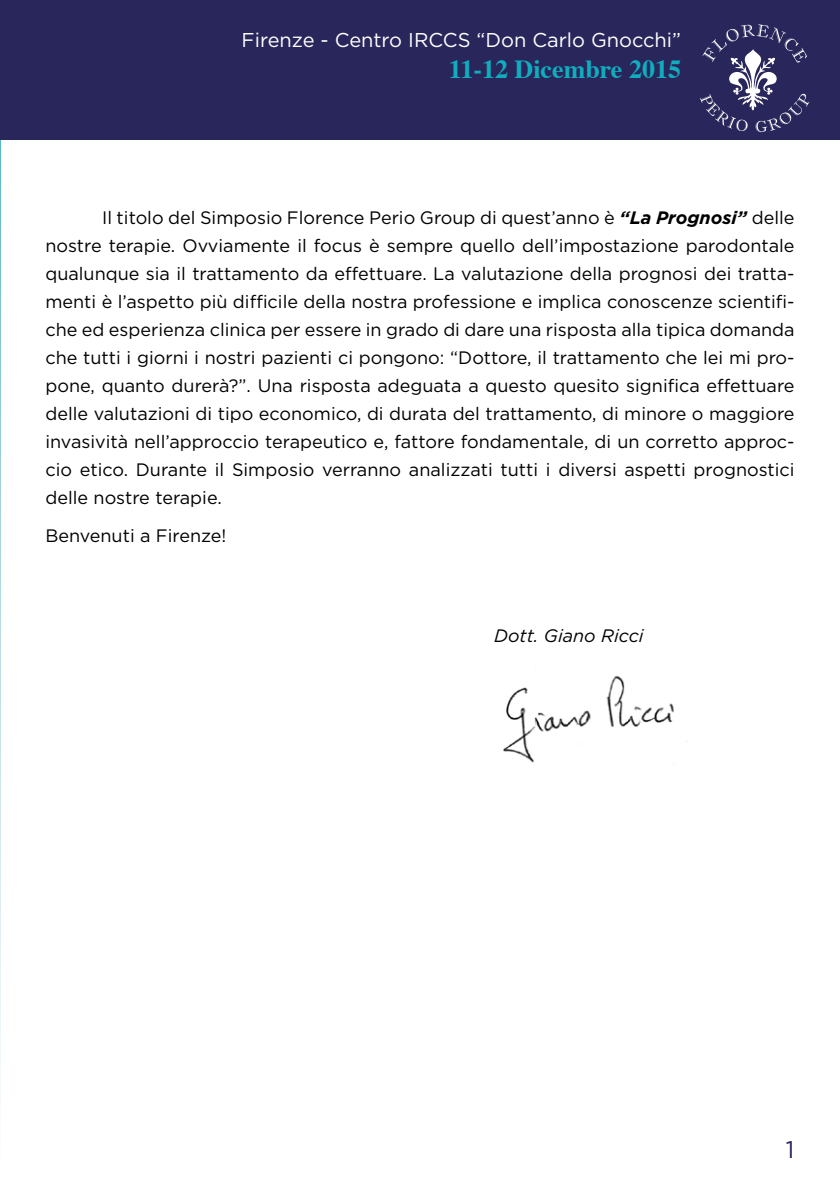
<style>
.page{position:relative;width:840px;height:1191px;background:#fff}
.page>*{position:absolute;margin:0;border:0;box-sizing:border-box;transform-origin:0 0}
.t1{font:700 26px "Times";color:#10adbe}
.t2{font:24px "Gotham";color:#29265b}
.t3{font:20px "Gotham";color:#fff}
.t4{font:18px/28px "Gotham";color:#000;text-align:justify}
.t5{font:italic 18px "Gotham";color:#000}
.s1{font-weight:700;font-style:italic}
</style>
<div class="page">
<svg style="left:0;top:0;width:1px;height:1089px"></svg>
<div style="left:1px;top:0;width:838px;height:139px;background:#29265b"></div>
<svg style="left:700px;top:24px;width:108px;height:108px"></svg>
<img style="left:503px;top:675px;width:171px;height:88px">
<p class="t3" style="left:241px;top:27px;width:440px">Firenze - Centro IRCCS “Don Carlo Gnocchi”</p>
<h1 class="t1" style="left:448px;top:44px;width:234px">11-12 Dicembre 2015</h1>
<p class="t4" style="left:45px;top:203px;width:750px;text-indent:57px">Il titolo del Simposio Florence Perio Group di quest’anno è <span class="s1">“La Prognosi”</span> delle nostre terapie. Ovviamente il focus è sempre quello dell’impostazione parodontale qualunque sia il trattamento da effettuare. La valutazione della prognosi dei tratta&shy;menti è l’aspetto più difficile della nostra professione e implica conoscenze scientifi&shy;che ed esperienza clinica per essere in grado di dare una risposta alla tipica domanda che tutti i giorni i nostri pazienti ci pongono: “Dottore, il trattamento che lei mi pro&shy;pone, quanto durerà?”. Una risposta adeguata a questo quesito significa effettuare delle valutazioni di tipo economico, di durata del trattamento, di minore o maggiore invasività nell’approccio terapeutico e, fattore fondamentale, di un corretto approc&shy;cio etico. Durante il Simposio verranno analizzati tutti i diversi aspetti prognostici delle nostre terapie.</p>
<p class="t4" style="left:45px;top:521px;width:182px">Benvenuti a Firenze!</p>
<p class="t5" style="left:494px;top:623px;width:151px">Dott. Giano Ricci</p>
<h2 class="t2" style="left:785px;top:1134px;width:10px">1</h2>
</div>
